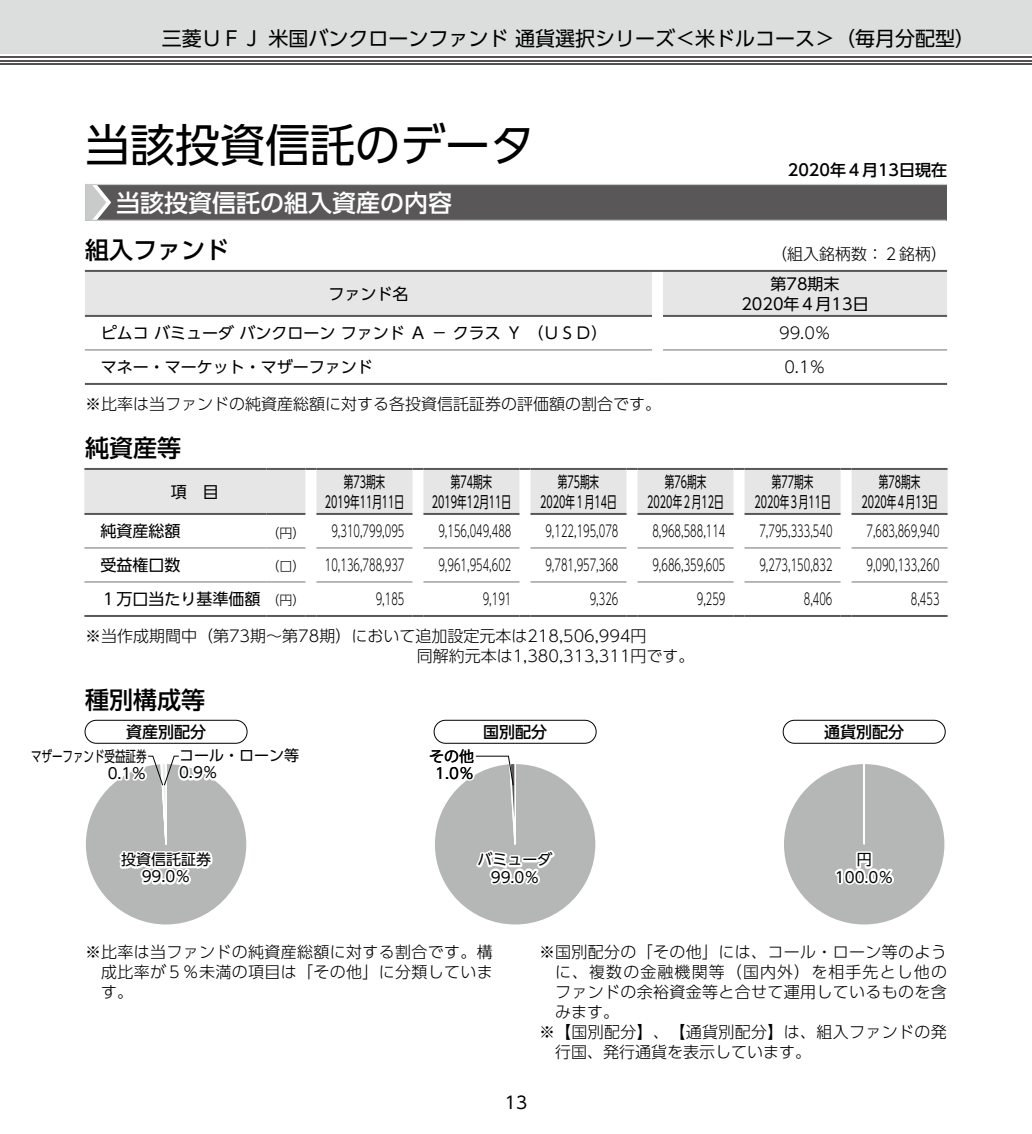
<style>
.page{position:relative;width:1032px;height:1134px;background:#fff}
.page>*{position:absolute;margin:0;border:0;box-sizing:border-box;transform-origin:0 0}
.t1{font:45px "UD Shin Go Pro";color:#000}
.t2{font:500 24px "UD Shin Go Pro";color:#000}
.t3{font:500 24px "UD Shin Go Pro";color:#fff}
.t4{font:20px "UD Shin Go Pro";color:#000}
.t5{font:17px "UD Shin Go Pro";color:#000}
.t6{font:300 16px/20px "UD Shin Go Pro";color:#000}
.t7{font:300 16px "UD Shin Go Pro";color:#000;scale:.62 1}
.t8{font:16px/20px "UD Shin Go Pro";color:#000;text-align:center}
.t9{font:16px/20px "UD Shin Go Pro";color:#000;text-align:center;scale:.6 1}
.t10{font:300 16px "UD Shin Go Pro";letter-spacing:.02em;color:#000}
.t11{font:500 16px "UD Shin Go Pro";color:#000}
.t12{font:300 16px "UD Shin Go Pro";letter-spacing:.07em;color:#000}
.t13{font:15px/17px "UD Shin Go Pro";color:#000;text-align:center}
.t14{font:15px/17px "UD Shin Go Pro";color:#000;text-align:right;scale:.7 1}
.t15{font:300 13px "UD Shin Go Pro";color:#000}
.s1{font-size:13px}
.s2{font-weight:300;font-size:13px}
</style>
<div class="page">
<div style="left:0;top:0;width:1032px;height:54px;background:#dcdddd"></div>
<hr style="left:0;top:63px;width:1032px;height:2px;background:#545251">
<hr style="left:0;top:60px;width:1032px;height:1px;background:#545251">
<hr style="left:0;top:56px;width:1032px;height:2px;background:#545251">
<div style="left:85px;top:184px;width:862px;height:36px;background:#595757"></div>
<hr style="left:85px;top:220px;width:861px;height:1px;background:#c9caca">
<hr style="left:85px;top:184px;width:862px;height:1px;background:#c9caca">
<svg style="left:85px;top:185px;width:26px;height:35px"></svg>
<div style="left:85px;top:270px;width:862px;height:45px;background:#e6e6e6"></div>
<hr style="left:663px;top:270px;width:284px;height:2px;background:#595757">
<hr style="left:85px;top:315px;width:567px;height:2px;background:#595757">
<hr style="left:85px;top:383px;width:567px;height:2px;background:#595757">
<svg style="left:652px;top:383px;width:11px;height:2px"></svg>
<hr style="left:663px;top:383px;width:284px;height:2px;background:#595757">
<hr style="left:663px;top:315px;width:284px;height:2px;background:#595757">
<hr style="left:85px;top:350px;width:567px;height:1px;background:#727171">
<hr style="left:663px;top:350px;width:284px;height:1px;background:#727171">
<svg style="left:84px;top:468px;width:863px;height:46px;background:#e2e2e2"></svg>
<hr style="left:851px;top:468px;width:96px;height:2px;background:#595757">
<hr style="left:84px;top:513px;width:182px;height:2px;background:#595757">
<hr style="left:266px;top:513px;width:39px;height:2px;background:#595757">
<hr style="left:84px;top:615px;width:182px;height:2px;background:#595757">
<hr style="left:266px;top:615px;width:39px;height:2px;background:#595757">
<svg style="left:305px;top:615px;width:11px;height:2px"></svg>
<hr style="left:316px;top:615px;width:96px;height:2px;background:#595757">
<svg style="left:412px;top:615px;width:11px;height:2px"></svg>
<hr style="left:423px;top:615px;width:96px;height:2px;background:#595757">
<svg style="left:519px;top:615px;width:11px;height:2px"></svg>
<hr style="left:530px;top:615px;width:96px;height:2px;background:#595757">
<svg style="left:626px;top:615px;width:11px;height:2px"></svg>
<hr style="left:637px;top:615px;width:96px;height:2px;background:#595757">
<svg style="left:733px;top:615px;width:11px;height:2px"></svg>
<hr style="left:744px;top:615px;width:96px;height:2px;background:#595757">
<svg style="left:840px;top:615px;width:11px;height:2px"></svg>
<hr style="left:851px;top:615px;width:96px;height:2px;background:#595757">
<hr style="left:316px;top:513px;width:96px;height:2px;background:#595757">
<hr style="left:423px;top:513px;width:96px;height:2px;background:#595757">
<hr style="left:530px;top:513px;width:96px;height:2px;background:#595757">
<hr style="left:637px;top:513px;width:96px;height:2px;background:#595757">
<hr style="left:744px;top:513px;width:96px;height:2px;background:#595757">
<hr style="left:851px;top:513px;width:96px;height:2px;background:#595757">
<hr style="left:84px;top:548px;width:182px;height:1px;background:#727171">
<hr style="left:266px;top:548px;width:39px;height:1px;background:#727171">
<hr style="left:316px;top:548px;width:96px;height:1px;background:#727171">
<hr style="left:423px;top:548px;width:96px;height:1px;background:#727171">
<hr style="left:530px;top:548px;width:96px;height:1px;background:#727171">
<hr style="left:637px;top:548px;width:96px;height:1px;background:#727171">
<hr style="left:744px;top:548px;width:96px;height:1px;background:#727171">
<hr style="left:851px;top:548px;width:96px;height:1px;background:#727171">
<hr style="left:84px;top:582px;width:182px;height:1px;background:#727171">
<hr style="left:266px;top:582px;width:39px;height:1px;background:#727171">
<hr style="left:316px;top:582px;width:96px;height:1px;background:#727171">
<hr style="left:423px;top:582px;width:96px;height:1px;background:#727171">
<hr style="left:530px;top:582px;width:96px;height:1px;background:#727171">
<hr style="left:637px;top:582px;width:96px;height:1px;background:#727171">
<hr style="left:744px;top:582px;width:96px;height:1px;background:#727171">
<hr style="left:851px;top:582px;width:96px;height:1px;background:#727171">
<div style="left:85px;top:763px;width:162px;height:162px;background:#b5b6b6;border-radius:80px"></div>
<div style="left:228px;top:752px;width:7px;height:7px;border:4px solid #fff;border-radius:50%"></div>
<svg style="left:85px;top:743px;width:143px;height:145px"></svg>
<div style="left:85px;top:720px;width:162px;height:23px;border:1px solid #000;border-radius:11px"></div>
<div style="left:434px;top:763px;width:162px;height:162px;background:#b5b6b6;border-radius:80px"></div>
<svg style="left:434px;top:741px;width:124px;height:154px"></svg>
<div style="left:434px;top:720px;width:162px;height:23px;border:1px solid #000;border-radius:11px"></div>
<div style="left:783px;top:763px;width:162px;height:162px;background:#b5b6b6;border-radius:81px"></div>
<svg style="left:835px;top:851px;width:59px;height:34px"></svg>
<div style="left:783px;top:720px;width:162px;height:23px;border:1px solid #000;border-radius:11px"></div>
<p class="t4" style="left:162px;top:22px;width:815px">三菱ＵＦＪ 米国バンクローンファンド 通貨選択シリーズ＜米ドルコース＞（毎月分配型）</p>
<h1 class="t1" style="left:85px;top:108px;width:451px">当該投資信託のデータ</h1>
<p class="t11" style="left:788px;top:157px;width:161px">2020年４月13日現在</p>
<h2 class="t3" style="left:116px;top:183px;width:337px">当該投資信託の組入資産の内容</h2>
<h2 class="t2" style="left:85px;top:230px;width:145px">組入ファンド</h2>
<p class="t6" style="left:771px;top:243px;width:177px">（組入銘柄数：２銘柄）</p>
<p class="t8" style="left:328px;top:283px;width:81px">ファンド名</p>
<p class="t8" style="left:741px;top:273px;width:129px">第78期末<br>2020年４月13日</p>
<p class="t8" style="left:101px;top:323px;width:508px">ピムコ バミューダ バンクローン ファンド Ａ － クラス Ｙ （ＵＳＤ）</p>
<p class="t6" style="left:779px;top:323px;width:53px">99.0％</p>
<p class="t8" style="left:101px;top:356px;width:273px">マネー・マーケット・マザーファンド</p>
<p class="t6" style="left:784px;top:356px;width:43px">0.1％</p>
<p class="t6" style="left:85px;top:393px;width:578px">※比率は当ファンドの純資産総額に対する各投資信託証券の評価額の割合です。</p>
<h2 class="t2" style="left:85px;top:428px;width:97px">純資産等</h2>
<p class="t8" style="left:171px;top:481px;width:50px">項　目</p>
<p class="t9" style="left:325px;top:471px;width:134px">第73期末<br>2019年11月11日</p>
<p class="t9" style="left:432px;top:471px;width:134px">第74期末<br>2019年12月11日</p>
<p class="t9" style="left:540px;top:471px;width:129px">第75期末<br>2020年１月14日</p>
<p class="t9" style="left:647px;top:471px;width:129px">第76期末<br>2020年２月12日</p>
<p class="t9" style="left:754px;top:471px;width:129px">第77期末<br>2020年３月11日</p>
<p class="t9" style="left:861px;top:471px;width:129px">第78期末<br>2020年４月13日</p>
<p class="t8" style="left:100px;top:521px;width:81px">純資産総額</p>
<p class="t15" style="left:266px;top:522px;width:40px">（円）</p>
<p class="t7" style="left:331px;top:518px;width:119px">9,310,799,095</p>
<p class="t7" style="left:438px;top:518px;width:119px">9,156,049,488</p>
<p class="t7" style="left:545px;top:518px;width:119px">9,122,195,078</p>
<p class="t7" style="left:652px;top:518px;width:119px">8,968,588,114</p>
<p class="t7" style="left:759px;top:518px;width:119px">7,795,333,540</p>
<p class="t7" style="left:866px;top:518px;width:119px">7,683,869,940</p>
<p class="t8" style="left:100px;top:554px;width:81px">受益権口数</p>
<p class="t7" style="left:266px;top:552px;width:224px"><span class="s1">（口）</span> 10,136,788,937</p>
<p class="t7" style="left:438px;top:552px;width:119px">9,961,954,602</p>
<p class="t7" style="left:545px;top:552px;width:119px">9,781,957,368</p>
<p class="t7" style="left:652px;top:552px;width:119px">9,686,359,605</p>
<p class="t7" style="left:759px;top:552px;width:119px">9,273,150,832</p>
<p class="t7" style="left:866px;top:552px;width:119px">9,090,133,260</p>
<p class="t8" style="left:100px;top:588px;width:207px">１万口当たり基準価額<span class="s2">（円）</span></p>
<p class="t7" style="left:376px;top:586px;width:48px">9,185</p>
<p class="t7" style="left:483px;top:586px;width:48px">9,191</p>
<p class="t7" style="left:590px;top:586px;width:48px">9,326</p>
<p class="t7" style="left:697px;top:586px;width:48px">9,259</p>
<p class="t7" style="left:804px;top:586px;width:48px">8,406</p>
<p class="t7" style="left:911px;top:586px;width:48px">8,453</p>
<p class="t6" style="left:417px;top:625px;width:279px;text-indent:-332px">※当作成期間中（第73期～第78期）において追加設定元本は218,506,994円<br>同解約元本は1,380,313,311円です。</p>
<h2 class="t2" style="left:85px;top:680px;width:121px">種別構成等</h2>
<p class="t11" style="left:126px;top:719px;width:81px">資産別配分</p>
<p class="t11" style="left:483px;top:719px;width:65px">国別配分</p>
<p class="t11" style="left:824px;top:719px;width:81px">通貨別配分</p>
<p class="t14" style="left:31px;top:747px;width:167px">マザーファンド受益証券<br>0.1％</p>
<p class="t13" style="left:179px;top:747px;width:121px;text-align:left">コール・ローン等<br>0.9％</p>
<p class="t13" style="left:429px;top:747px;width:47px">その他<br>1.0％</p>
<p class="t13" style="left:121px;top:851px;width:91px">投資信託証券<br>99.0％</p>
<p class="t13" style="left:478px;top:851px;width:76px">バミューダ<br>99.0％</p>
<p class="t13" style="left:835px;top:851px;width:60px">円<br>100.0％</p>
<p class="t6" style="left:101px;top:941px;width:393px;text-align:justify;text-indent:-16px">※比率は当ファンドの純資産総額に対する割合です。構成比率が５％未満の項目は「その他」に分類しています。</p>
<p class="t10" style="left:539px;top:939px;width:409px">※国別配分の「その他」には、コール・ローン等のよう</p>
<p class="t12" style="left:555px;top:959px;width:393px">に、複数の金融機関等（国内外）を相手先とし他の</p>
<p class="t10" style="left:555px;top:979px;width:393px">ファンドの余裕資金等と合せて運用しているものを含</p>
<p class="t6" style="left:555px;top:1001px;width:65px">みます。</p>
<p class="t10" style="left:539px;top:1019px;width:409px">※【国別配分】、【通貨別配分】は、組入ファンドの発</p>
<p class="t6" style="left:555px;top:1041px;width:257px">行国、発行通貨を表示しています。</p>
<p class="t5" style="left:505px;top:1089px;width:24px">13</p>
</div>
